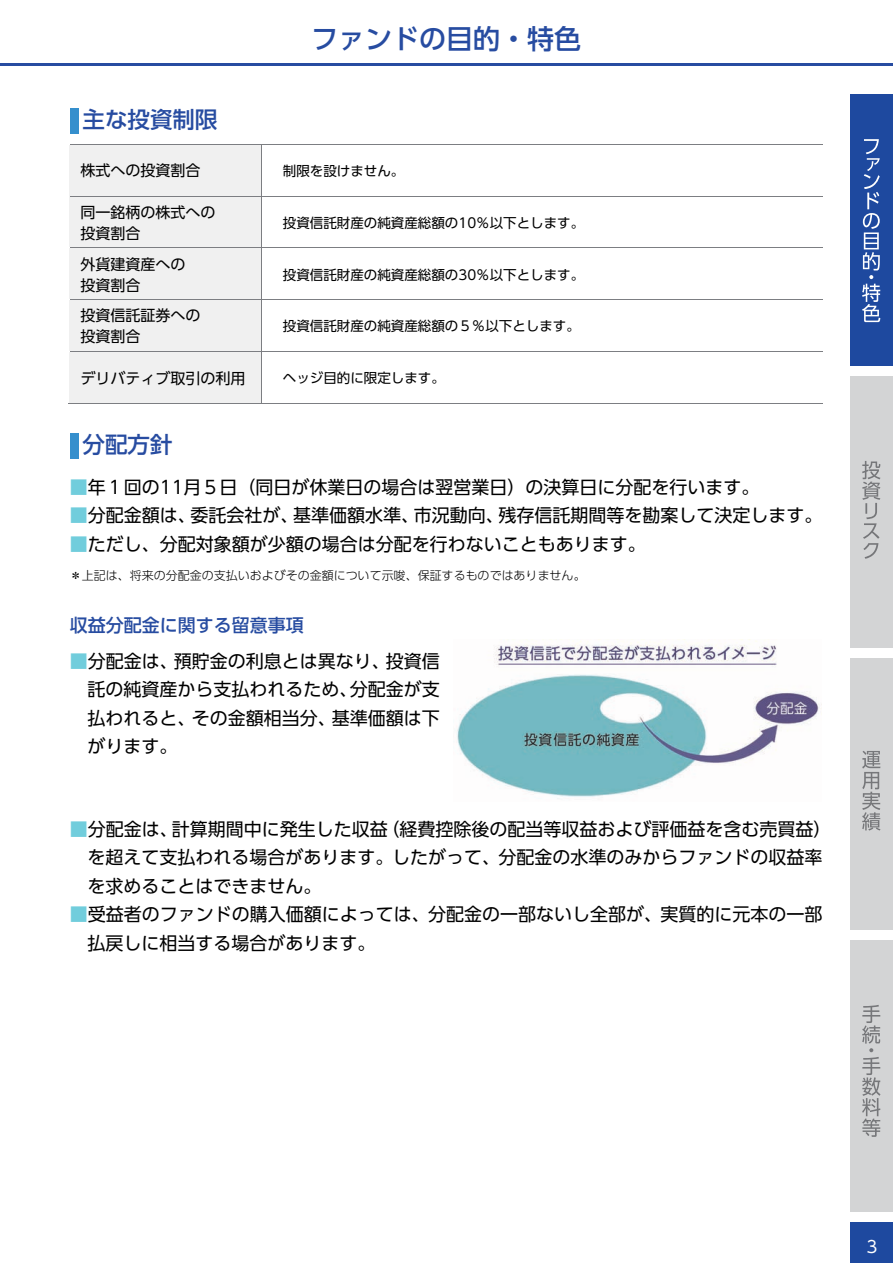
<style>
.page{position:relative;width:893px;height:1263px;background:#fff}
.page>*{position:absolute;margin:0;border:0;box-sizing:border-box;transform-origin:0 0}
.t1{font:500 27px "UD Shin Go Pr 6 N";color:#274ca1}
.t2{font:500 22.5px "UD Shin Go Pr 6 N";color:#274ca1}
.t3{font:18px/28.5px "UD Shin Go Pr 6 N";color:#000}
.t4{font:500 18px "UD Shin Go Pr 6 N";color:#274ca1}
.t5{font:16.5px "UD Shin Go Pr 6 N";color:#fff}
.t6{font:15px/21px "UD Shin Go Pr 6 N";color:#000}
.t7{font:13.5px "UD Shin Go Pr 6 N";color:#000}
.t8{font:300 12px "UD Shin Go Pr 6 N";color:#000}
.s1{color:#71cddc}
</style>
<div class="page">
<div style="left:850px;top:95px;width:43px;height:271px;background:#1e499f"></div>
<div style="left:850px;top:377px;width:43px;height:271px;background:#d3d4d5"></div>
<div style="left:850px;top:658px;width:43px;height:272px;background:#d3d4d5"></div>
<div style="left:850px;top:940px;width:43px;height:271px;background:#d3d4d5"></div>
<div style="left:850px;top:1222px;width:43px;height:41px;background:#1e499f"></div>
<svg style="left:862px;top:139px;width:18px;height:183px"></svg>
<svg style="left:862px;top:461px;width:18px;height:98px"></svg>
<svg style="left:862px;top:751px;width:18px;height:79px"></svg>
<svg style="left:862px;top:1005px;width:18px;height:132px"></svg>
<img style="left:457px;top:639px;width:364px;height:160px">
<hr style="left:0;top:64px;width:893px;height:2px;background:#274ca1">
<div style="left:70px;top:108px;width:8px;height:25px;background:#358fcd"></div>
<div style="left:70px;top:145px;width:191px;height:51px;background:#f0f0f0"></div>
<hr style="left:70px;top:144px;width:192px;height:1px;background:#7c7e82">
<hr style="left:262px;top:144px;width:560px;height:1px;background:#7c7e82">
<hr style="left:261px;top:145px;width:1px;height:51px;background:#7c7e82">
<div style="left:70px;top:196px;width:191px;height:51px;background:#f0f0f0"></div>
<hr style="left:70px;top:196px;width:192px;height:1px;background:#7c7e82">
<hr style="left:262px;top:196px;width:560px;height:1px;background:#7c7e82">
<hr style="left:261px;top:196px;width:1px;height:51px;background:#7c7e82">
<div style="left:70px;top:248px;width:191px;height:51px;background:#f0f0f0"></div>
<hr style="left:70px;top:247px;width:192px;height:1px;background:#7c7e82">
<hr style="left:262px;top:247px;width:560px;height:1px;background:#7c7e82">
<hr style="left:261px;top:248px;width:1px;height:51px;background:#7c7e82">
<div style="left:70px;top:300px;width:191px;height:51px;background:#f0f0f0"></div>
<hr style="left:70px;top:299px;width:192px;height:1px;background:#7c7e82">
<hr style="left:262px;top:299px;width:560px;height:1px;background:#7c7e82">
<hr style="left:261px;top:300px;width:1px;height:51px;background:#7c7e82">
<div style="left:70px;top:352px;width:191px;height:51px;background:#f0f0f0"></div>
<hr style="left:70px;top:351px;width:192px;height:1px;background:#7c7e82">
<hr style="left:262px;top:351px;width:560px;height:1px;background:#7c7e82">
<hr style="left:69px;top:403px;width:192px;height:1px;background:#7c7e82">
<hr style="left:261px;top:352px;width:1px;height:51px;background:#7c7e82">
<hr style="left:262px;top:403px;width:560px;height:1px;background:#7c7e82">
<div style="left:70px;top:433px;width:8px;height:26px;background:#358fcd"></div>
<h1 class="t1" style="left:311px;top:16px;width:271px">ファンドの目的・特色</h1>
<p class="t2" style="left:83px;top:101px;width:136px">主な投資制限</p>
<p class="t6" style="left:80px;top:160px;width:122px">株式への投資割合</p>
<p class="t7" style="left:283px;top:160px;width:123px">制限を設けません。</p>
<p class="t6" style="left:80px;top:201px;width:137px">同一銘柄の株式への投資割合</p>
<p class="t7" style="left:283px;top:212px;width:303px">投資信託財産の純資産総額の10％以下とします。</p>
<p class="t6" style="left:80px;top:253px;width:107px">外貨建資産への投資割合</p>
<p class="t7" style="left:283px;top:263px;width:303px">投資信託財産の純資産総額の30％以下とします。</p>
<p class="t6" style="left:80px;top:305px;width:122px">投資信託証券への投資割合</p>
<p class="t7" style="left:283px;top:315px;width:298px">投資信託財産の純資産総額の５％以下とします。</p>
<p class="t6" style="left:80px;top:367px;width:167px">デリバティブ取引の利用</p>
<p class="t7" style="left:283px;top:367px;width:163px">ヘッジ目的に限定します。</p>
<p class="t2" style="left:83px;top:427px;width:91px">分配方針</p>
<p class="t3" style="left:70px;top:472px;width:691px"><span class="s1">■</span>年１回の11月５日（同日が休業日の場合は翌営業日）の決算日に分配を行います。</p>
<p class="t3" style="left:70px;top:501px;width:754px"><span class="s1">■</span>分配金額は、委託会社が、基準価額水準、市況動向、残存信託期間等を勘案して決定します。</p>
<p class="t3" style="left:70px;top:529px;width:578px"><span class="s1">■</span>ただし、分配対象額が少額の場合は分配を行わないこともあります。</p>
<p class="t8" style="left:70px;top:566px;width:517px">＊上記は、将来の分配金の支払いおよびその金額について示唆、保証するものではありません。</p>
<p class="t4" style="left:70px;top:611px;width:235px">収益分配金に関する留意事項</p>
<p class="t3" style="left:88px;top:646px;width:354px;text-align:justify;text-indent:-18px"><span class="s1">■</span>分配金は、預貯金の利息とは異なり、投資信託の純資産から支払われるため、分配金が支払われると、その金額相当分、基準価額は下がります。</p>
<p class="t3" style="left:88px;top:814px;width:745px;text-indent:-18px"><span class="s1">■</span>分配金は、計算期間中に発生した収益（経費控除後の配当等収益および評価益を含む売買益）を超えて支払われる場合があります。したがって、分配金の水準のみからファンドの収益率を求めることはできません。</p>
<p class="t3" style="left:88px;top:900px;width:736px;text-indent:-18px"><span class="s1">■</span>受益者のファンドの購入価額によっては、分配金の一部ないし全部が、実質的に元本の一部払戻しに相当する場合があります。</p>
<p class="t5" style="left:864px;top:1233px;width:18px">３</p>
</div>
